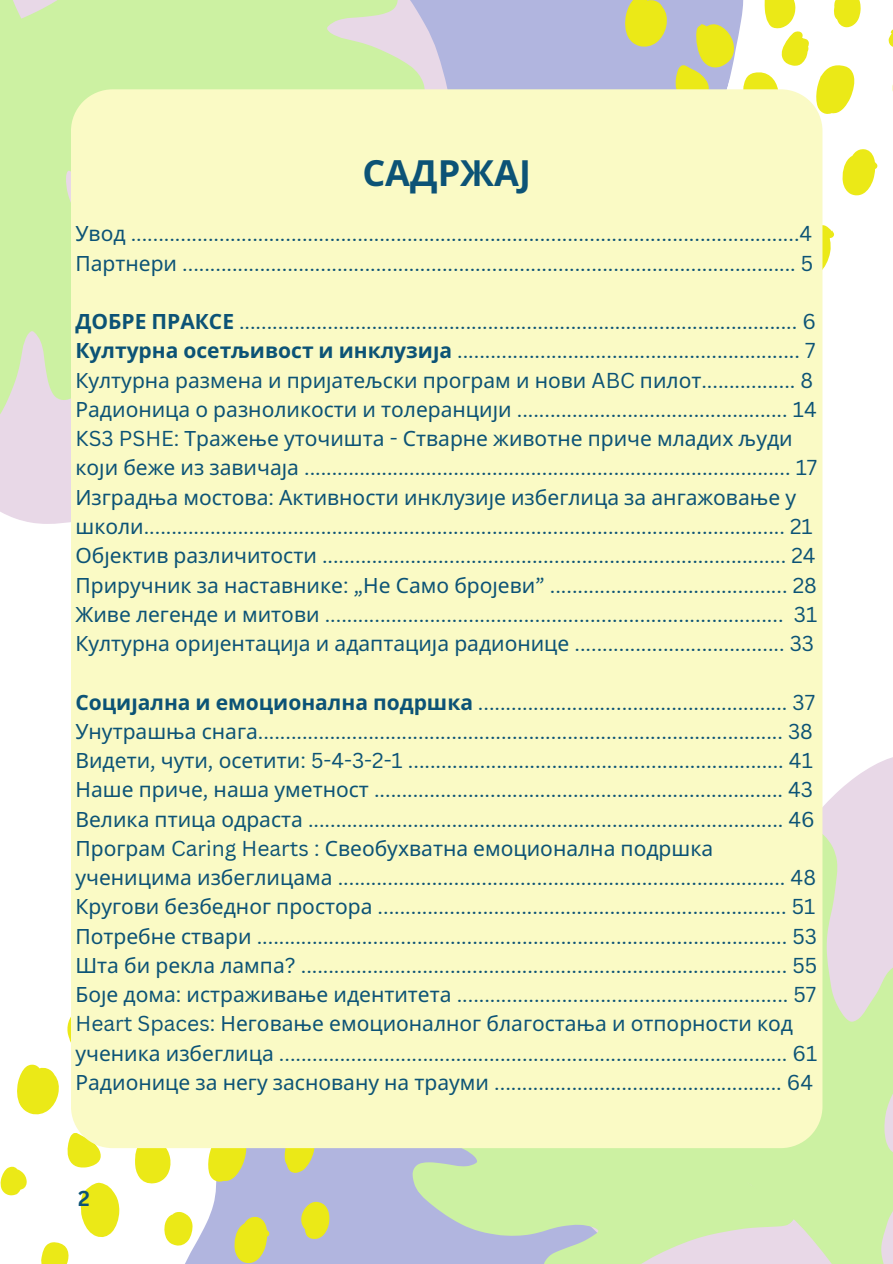
<style>
.page{position:relative;width:893px;height:1264px;background:#fff}
.page>*{position:absolute;margin:0;border:0;box-sizing:border-box;transform-origin:0 0}
.t1{font:700 36px "Noto Sans";color:#0c5376}
.t2{font:21px/29.2px "Canva Sans";color:#0c5376}
.t3{font:21px "Noto Sans";color:#0c5376}
.t4{font:700 21px "Canva Sans";color:#0c5376}
.s1{font-family:"Noto Sans"}
.s2{font-family:"Noto Sans";font-weight:700}
.s3{font-family:"Canva Sans"}
</style>
<div class="page">
<svg style="left:822px;top:718px;width:70px;height:74px"></svg>
<svg style="left:804px;top:792px;width:88px;height:471px;background:#d7e7be"></svg>
<div style="left:473px;top:0;width:109px;height:89px;background:#b1b5df"></div>
<svg style="left:359px;top:1148px;width:445px;height:115px;background:#c7dfb7"></svg>
<svg style="left:258px;top:0;width:215px;height:89px;background:#cddfbd"></svg>
<svg style="left:0;top:0;width:258px;height:478px;background:#d0edac"></svg>
<svg style="left:0;top:1017px;width:330px;height:246px"></svg>
<svg style="left:582px;top:0;width:310px;height:275px"></svg>
<div style="left:71px;top:89px;width:751px;height:1059px;background:#fafac5"></div>
<p class="t1" style="left:362px;top:148px;width:170px">САДРЖАЈ</p>
<p class="t2" style="left:75px;top:218px;width:738px"><span class="s1">Увод</span> .........................................................................................................................4</p>
<p class="t2" style="left:75px;top:248px;width:739px"><span class="s1">Партнери</span> ............................................................................................................... 5</p>
<p class="t2" style="left:75px;top:306px;width:742px"><span class="s2">ДОБРЕ ПРАКСЕ</span> ..................................................................................................... 6</p>
<p class="t2" style="left:75px;top:335px;width:741px"><span class="s2">Културна осетљивост и инклузија</span> .............................................................. 7</p>
<p class="t3" style="left:75px;top:365px;width:739px">Културна размена и пријатељски програм и нови <span class="s3">ABC</span> пилот<span class="s3">................. 8</span></p>
<p class="t2" style="left:75px;top:394px;width:743px"><span class="s1">Радионица о разноликости и толеранцији</span> ................................................. 14<br>KS3 PSHE: <span class="s1">Тражење уточишта</span> - <span class="s1">Стварне животне приче младих људи који беже из завичаја</span> ........................................................................................ 17<br><span class="s1">Изградња мостова</span>: <span class="s1">Активности инклузије избеглица за ангажовање у школи</span>.................................................................................................................... 21<br><span class="s1">Објектив различитости</span> .................................................................................... 24</p>
<p class="t2" style="left:75px;top:569px;width:743px;text-align:justify"><span class="s1">Приручник за наставнике</span>: „<span class="s1">Не Само бројеви</span>” ........................................... 28<br><span class="s1">Живе легенде и митови</span> ................................................................................... 31<br><span class="s1">Културна оријентација и адаптација радионице</span> ...................................... 33</p>
<p class="t2" style="left:75px;top:686px;width:741px"><span class="s2">Социјална и емоционална подршка</span> ........................................................ 37</p>
<p class="t2" style="left:75px;top:716px;width:739px"><span class="s1">Унутрашња снага</span>............................................................................................... 38<br><span class="s1">Видети</span>, <span class="s1">чути</span>, <span class="s1">осетити</span>: 5-4-3-2-1 .................................................................... 41</p>
<p class="t2" style="left:75px;top:774px;width:743px"><span class="s1">Наше приче</span>, <span class="s1">наша уметност</span> .......................................................................... 43<br><span class="s1">Велика птица одраста</span> ...................................................................................... 46<br><span class="s1">Програм</span> Caring Hearts : <span class="s1">Свеобухватна емоционална подршка ученицима избеглицама</span> ................................................................................. 48<br><span class="s1">Кругови безбедног простора</span> .......................................................................... 51<br><span class="s1">Потребне ствари</span> ................................................................................................ 53<br><span class="s1">Шта би рекла лампа</span>? ........................................................................................ 55<br><span class="s1">Боје дома</span>: <span class="s1">истраживање идентитета</span> ............................................................ 57<br>Heart Spaces: <span class="s1">Неговање емоционалног благостања и отпорности код ученика избеглица</span> ............................................................................................ 61<br><span class="s1">Радионице за негу засновану на трауми</span> .................................................... 64</p>
<p class="t4" style="left:78px;top:1183px;width:13px">2</p>
</div>
